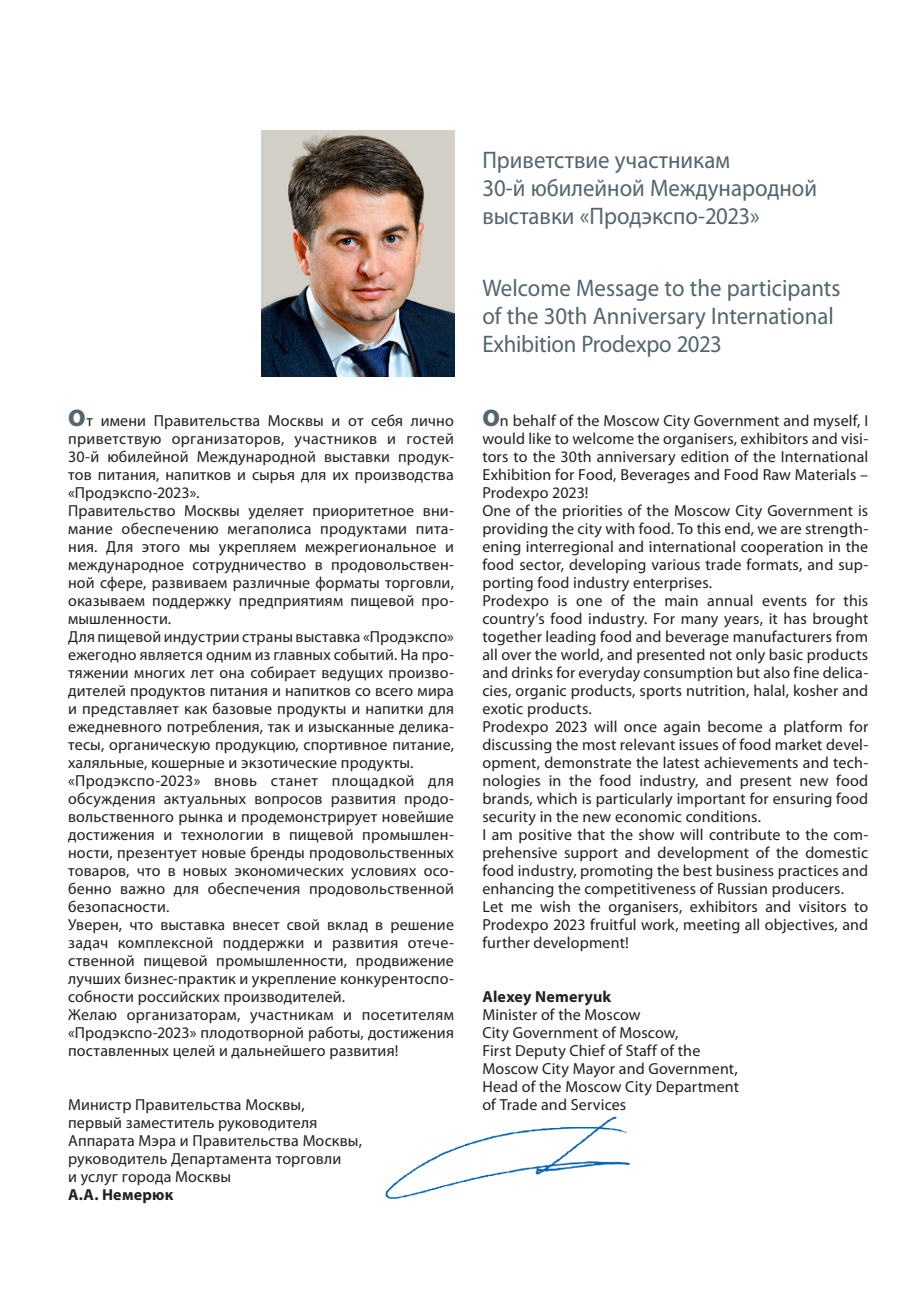
<style>
.page{position:relative;width:908px;height:1304px;background:#fff}
.page>*{position:absolute;margin:0;border:0;box-sizing:border-box;transform-origin:0 0}
.t1{font:24px/28px "Myriad Pro";color:#53656e;scale:.95 1}
.t2{font:16px/18px "Myriad Pro";letter-spacing:.01em;color:#231f20}
.t3{font:700 16px "Myriad Pro";letter-spacing:.015em;color:#231f20}
.s1{font-weight:900;font-size:24px;color:#53656e}
</style>
<div class="page">
<img style="left:385px;top:1116px;width:246px;height:83px">
<img style="left:261px;top:130px;width:193px;height:246px">
<p class="t2" style="left:68px;top:411px;width:387px"><span class="s1">О</span>т имени Правительства Москвы и от себя лично приветствую организаторов, участников и гостей 30-й юбилейной Международной выставки продук&shy;тов питания, напитков и сырья для их производства «Продэкспо-2023».<br>Правительство Москвы уделяет приоритетное вни&shy;мание обеспечению мегаполиса продуктами пита&shy;ния. Для этого мы укрепляем межрегиональное и международное сотрудничество в продовольствен&shy;ной сфере, развиваем различные форматы торговли, оказываем поддержку предприятиям пищевой про&shy;мышленности.<br>Для пищевой индустрии страны выставка «Продэкспо» ежегодно является одним из главных событий. На про&shy;тяжении многих лет она собирает ведущих произво&shy;дителей продуктов питания и напитков со всего мира и представляет как базовые продукты и напитки для ежедневного потребления, так и изысканные делика&shy;тесы, органическую продукцию, спортивное питание, халяльные, кошерные и экзотические продукты. «Продэкспо-2023» вновь станет площадкой для обсуждения актуальных вопросов развития продо&shy;вольственного рынка и продемонстрирует новейшие достижения и технологии в пищевой промышлен&shy;ности, презентует новые бренды продовольственных товаров, что в новых экономических условиях осо&shy;бенно важно для обеспечения продовольственной безопасности.<br>Уверен, что выставка внесет свой вклад в решение задач комплексной поддержки и развития отече&shy;ственной пищевой промышленности, продвижение лучших бизнес-практик и укрепление конкурентоспо&shy;собности российских производителей.<br>Желаю организаторам, участникам и посетителям «Продэкспо-2023» плодотворной работы, достижения поставленных целей и дальнейшего развития!</p>
<p class="t2" style="left:68px;top:1095px;width:295px">Министр Правительства Москвы, первый заместитель руководителя<br>Аппарата Мэра и Правительства Москвы, руководитель Департамента торговли<br>и услуг города Москвы</p>
<p class="t3" style="left:68px;top:1184px;width:107px">А.А. Немерюк</p>
<h1 class="t1" style="left:482px;top:146px;width:354px">Приветствие участникам<br>30-й юбилейной Международной выставки «Продэкспо-2023»</h1>
<h1 class="t1" style="left:482px;top:274px;width:378px">Welcome Message to the participants of the 30th Anniversary International<br>Exhibition Prodexpo 2023</h1>
<p class="t2" style="left:482px;top:411px;width:387px"><span class="s1">O</span>n behalf of the Moscow City Government and myself, I would like to welcome the organisers, exhibitors and visi&shy;tors to the 30th anniversary edition of the International Exhibition for Food, Beverages and Food Raw Materials – Prodexpo 2023!<br>One of the priorities of the Moscow City Government is providing the city with food. To this end, we are strength&shy;ening interregional and international cooperation in the food sector, developing various trade formats, and sup&shy;porting food industry enterprises.<br>Prodexpo is one of the main annual events for this country’s food industry. For many years, it has brought together leading food and beverage manufacturers from all over the world, and presented not only basic products and drinks for everyday consumption but also fine delica&shy;cies, organic products, sports nutrition, halal, kosher and exotic products.<br>Prodexpo 2023 will once again become a platform for discussing the most relevant issues of food market devel&shy;opment, demonstrate the latest achievements and tech&shy;nologies in the food industry, and present new food brands, which is particularly important for ensuring food security in the new economic conditions.<br>I am positive that the show will contribute to the com&shy;prehensive support and development of the domestic food industry, promoting the best business practices and enhancing the competitiveness of Russian producers.<br>Let me wish the organisers, exhibitors and visitors to Prodexpo 2023 fruitful work, meeting all objectives, and further development!</p>
<p class="t3" style="left:482px;top:986px;width:130px">Alexey Nemeryuk</p>
<p class="t2" style="left:482px;top:1005px;width:258px">Minister of the Moscow<br>City Government of Moscow,<br>First Deputy Chief of Staff of the<br>Moscow City Mayor and Government,<br>Head of the Moscow City Department of Trade and Services</p>
</div>
